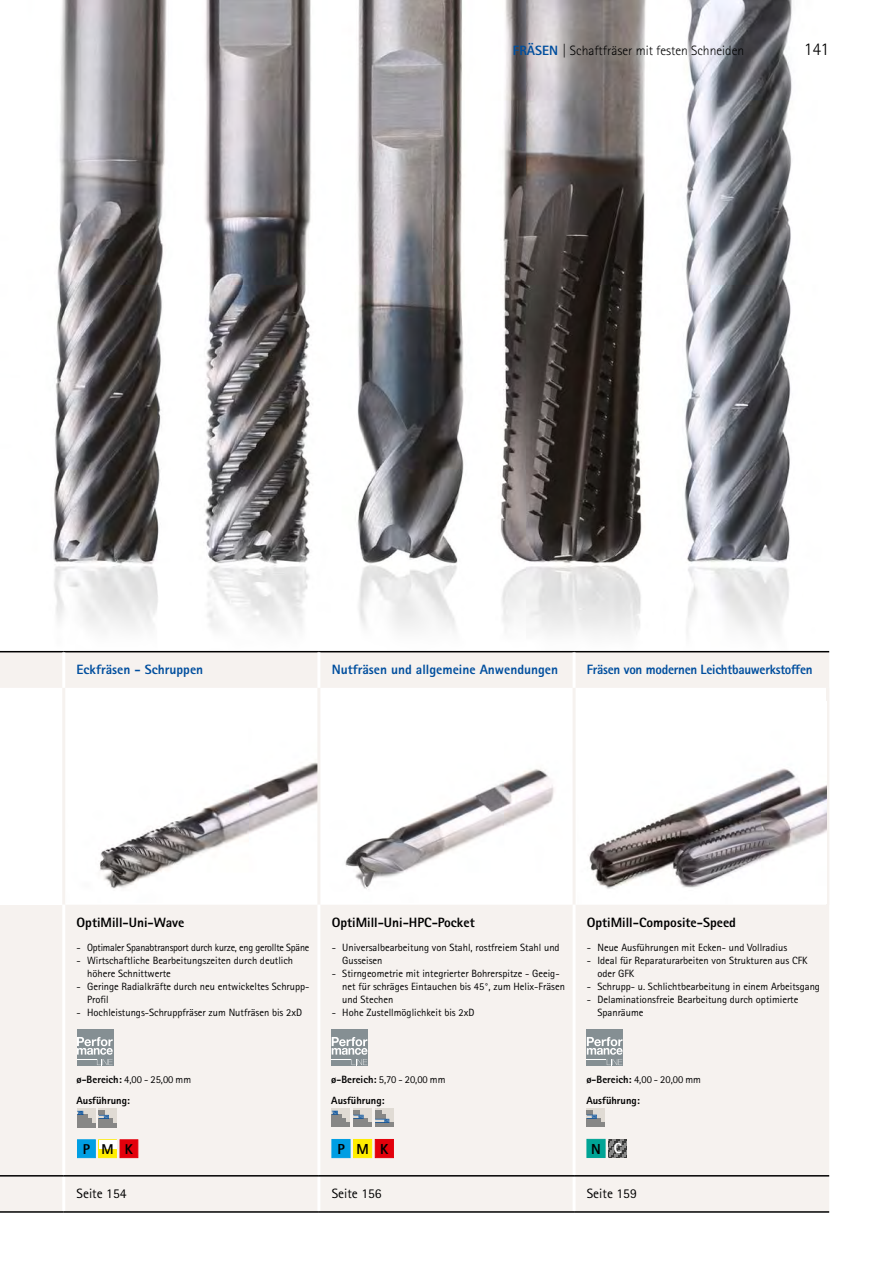
<style>
.page{position:relative;width:893px;height:1263px;background:#fff}
.page>*{position:absolute;margin:0;border:0;box-sizing:border-box;transform-origin:0 0}
.t1{font:300 18px "Rotis Sans Serif W1 G";color:#000}
.t2{font:800 14.55px "Rotis Sans Serif W1 G";color:#000}
.t3{font:800 14.55px "Rotis Sans Serif W1 G";color:#fff}
.t4{font:800 14.25px "Rotis Sans Serif W1 G";color:#000}
.t5{font:800 13.5px "Rotis Sans Serif W1 G";color:#000}
.t6{font:800 13.5px "Rotis Sans Serif W1 G";color:#004e9e}
.t7{font:800 13.5px "Rotis Sans Serif W1 G";letter-spacing:-.02em;color:#004e9e}
.t8{font:300 13.5px "Rotis Sans Serif W1 G";color:#000}
.t9{font:13.5px "Rotis Sans Serif W1 G";color:#000}
.t10{font:10.5px/13px "Rotis Sans Serif W1 G";color:#000}
.t11{font:10.5px "Rotis Sans Serif W1 G";letter-spacing:-.02em;color:#000}
.t12{font:800 10.5px "Rotis Sans Serif W1 G";color:#000}
.s1{font-weight:800;color:#004e9e}
.s2{font-weight:800}
</style>
<div class="page">
<img style="left:0;top:0;width:830px;height:652px">
<hr style="left:64px;top:597px;width:765px;height:1px;background:#000">
<svg style="left:0;top:652px;width:829px;height:523px;fill:#f6f2ef"></svg>
<div style="left:0;top:688px;width:64px;height:217px;background:#fff"></div>
<div style="left:0;top:1176px;width:829px;height:35px;background:#f6f2ef"></div>
<hr style="left:62px;top:688px;width:3px;height:217px;background:#f6f2ef">
<hr style="left:317px;top:688px;width:3px;height:217px;background:#f6f2ef">
<hr style="left:573px;top:688px;width:3px;height:217px;background:#f6f2ef">
<hr style="left:62px;top:905px;width:3px;height:270px;background:#fff">
<hr style="left:317px;top:905px;width:3px;height:270px;background:#fff">
<hr style="left:573px;top:905px;width:3px;height:270px;background:#fff">
<hr style="left:62px;top:1176px;width:3px;height:35px;background:#fff">
<hr style="left:317px;top:1176px;width:3px;height:35px;background:#fff">
<hr style="left:573px;top:1176px;width:3px;height:35px;background:#fff">
<hr style="left:0;top:1175px;width:64px;height:1px;background:#000">
<hr style="left:64px;top:1175px;width:255px;height:1px;background:#000">
<hr style="left:319px;top:1175px;width:255px;height:1px;background:#000">
<hr style="left:574px;top:1175px;width:255px;height:1px;background:#000">
<hr style="left:0;top:651px;width:64px;height:1px;background:#000">
<hr style="left:64px;top:651px;width:255px;height:1px;background:#000">
<hr style="left:319px;top:651px;width:255px;height:1px;background:#000">
<hr style="left:574px;top:651px;width:255px;height:1px;background:#000">
<hr style="left:0;top:1211px;width:64px;height:2px;background:#000">
<hr style="left:64px;top:1211px;width:255px;height:2px;background:#000">
<hr style="left:319px;top:1211px;width:255px;height:2px;background:#000">
<hr style="left:574px;top:1211px;width:255px;height:2px;background:#000">
<hr style="left:317px;top:652px;width:3px;height:36px;background:#fff">
<hr style="left:573px;top:652px;width:3px;height:36px;background:#fff">
<hr style="left:62px;top:652px;width:3px;height:36px;background:#fff">
<div style="left:77px;top:1029px;width:36px;height:36px;background:#858f93"></div>
<svg style="left:77px;top:1037px;width:36px;height:28px"></svg>
<div style="left:332px;top:1139px;width:18px;height:19px;background:#009ee3;border:1px solid #009ee3"></div>
<div style="left:353px;top:1139px;width:19px;height:19px;background:#ffed00;border:1px solid #ffed00"></div>
<div style="left:332px;top:1029px;width:36px;height:36px;background:#858f93"></div>
<svg style="left:332px;top:1037px;width:35px;height:28px"></svg>
<div style="left:587px;top:1139px;width:18px;height:19px;background:#00a495;border:1px solid #00a495"></div>
<div style="left:587px;top:1029px;width:36px;height:36px;background:#858f93"></div>
<svg style="left:587px;top:1037px;width:36px;height:28px"></svg>
<div style="left:99px;top:1109px;width:18px;height:18px;background:#e0dbd4"></div>
<hr style="left:99px;top:1123px;width:18px;height:4px;background:#878786">
<hr style="left:99px;top:1119px;width:14px;height:4px;background:#878786">
<svg style="left:99px;top:1111px;width:10px;height:8px"></svg>
<svg style="left:77px;top:1109px;width:18px;height:14px"></svg>
<hr style="left:77px;top:1123px;width:18px;height:4px;background:#878786">
<hr style="left:77px;top:1119px;width:14px;height:4px;background:#878786">
<hr style="left:77px;top:1115px;width:10px;height:4px;background:#878786">
<svg style="left:77px;top:1111px;width:6px;height:4px"></svg>
<svg style="left:375px;top:1109px;width:18px;height:14px"></svg>
<hr style="left:375px;top:1123px;width:18px;height:4px;background:#878786">
<svg style="left:375px;top:1111px;width:14px;height:12px"></svg>
<svg style="left:353px;top:1109px;width:19px;height:14px"></svg>
<hr style="left:353px;top:1123px;width:19px;height:4px;background:#878786">
<hr style="left:353px;top:1119px;width:15px;height:4px;background:#878786">
<svg style="left:353px;top:1111px;width:11px;height:8px"></svg>
<svg style="left:332px;top:1109px;width:18px;height:14px"></svg>
<hr style="left:332px;top:1123px;width:18px;height:4px;background:#878786">
<hr style="left:332px;top:1119px;width:14px;height:4px;background:#878786">
<hr style="left:332px;top:1115px;width:10px;height:4px;background:#878786">
<svg style="left:332px;top:1111px;width:6px;height:4px"></svg>
<div style="left:587px;top:1108px;width:18px;height:19px;background:#e0dbd4"></div>
<hr style="left:587px;top:1123px;width:18px;height:4px;background:#878786">
<hr style="left:587px;top:1119px;width:14px;height:4px;background:#878786">
<svg style="left:587px;top:1111px;width:10px;height:8px"></svg>
<div style="left:375px;top:1139px;width:19px;height:19px;background:#e3000b;border:1px solid #e3000b"></div>
<svg style="left:608px;top:1139px;width:19px;height:19px"></svg>
<div style="left:77px;top:1140px;width:18px;height:18px;background:#009ee3;border:1px solid #009ee3"></div>
<div style="left:98px;top:1140px;width:19px;height:18px;background:#ffed00;border:1px solid #ffed00"></div>
<div style="left:99px;top:1140px;width:17px;height:9px;background:#fff"></div>
<div style="left:120px;top:1140px;width:18px;height:18px;background:#e3000b;border:1px solid #e3000b"></div>
<p class="t8" style="left:513px;top:43px;width:233px"><span class="s1">FRÄSEN</span> | Schaftfräser mit festen Schneiden</p>
<h1 class="t1" style="left:804px;top:39px;width:27px">141</h1>
<p class="t6" style="left:77px;top:661px;width:128px">Eckfräsen - Schruppen</p>
<p class="t6" style="left:332px;top:661px;width:228px">Nutfräsen und allgemeine Anwendungen</p>
<p class="t7" style="left:587px;top:661px;width:227px">Fräsen von modernen Leichtbauwerkstoffen</p>
<p class="t5" style="left:77px;top:914px;width:109px">OptiMill-Uni-Wave</p>
<p class="t11" style="left:77px;top:941px;width:234px">- Optimaler Spanabtransport durch kurze, eng gerollte Späne</p>
<p class="t10" style="left:87px;top:953px;width:208px;text-indent:-11px">- Wirtschaftliche Bearbeitungszeiten durch deutlich höhere Schnittwerte</p>
<p class="t10" style="left:87px;top:980px;width:224px;text-indent:-11px">- Geringe Radialkräfte durch neu entwickeltes Schrupp-<br>Profil</p>
<p class="t10" style="left:77px;top:1006px;width:227px">- Hochleistungs-Schruppfräser zum Nutfräsen bis 2xD</p>
<p class="t5" style="left:332px;top:914px;width:144px">OptiMill-Uni-HPC-Pocket</p>
<p class="t10" style="left:342px;top:940px;width:219px;text-indent:-11px">- Universalbearbeitung von Stahl, rostfreiem Stahl und<br>Gusseisen</p>
<p class="t10" style="left:342px;top:966px;width:224px;text-indent:-11px">- Stirngeometrie mit integrierter Bohrerspitze - Geeig&shy;net für schräges Eintauchen bis 45°, zum Helix-Fräsen und Stechen</p>
<p class="t10" style="left:332px;top:1006px;width:144px">- Hohe Zustellmöglichkeit bis 2xD</p>
<p class="t5" style="left:587px;top:914px;width:151px">OptiMill-Composite-Speed</p>
<p class="t10" style="left:587px;top:940px;width:202px">- Neue Ausführungen mit Ecken- und Vollradius</p>
<p class="t10" style="left:597px;top:953px;width:212px;text-indent:-11px">- Ideal für Reparaturarbeiten von Strukturen aus CFK oder GFK</p>
<p class="t10" style="left:587px;top:980px;width:235px">- Schrupp- u. Schlichtbearbeitung in einem Arbeitsgang</p>
<p class="t10" style="left:597px;top:993px;width:203px;text-indent:-11px">- Delaminationsfreie Bearbeitung durch optimierte<br>Spanräume</p>
<p class="t10" style="left:77px;top:1073px;width:116px"><span class="s2">ø-Bereich:</span> 4,00 - 25,00 mm</p>
<p class="t12" style="left:77px;top:1093px;width:55px">Ausführung:</p>
<p class="t10" style="left:331px;top:1073px;width:116px"><span class="s2">ø-Bereich:</span> 5,70 - 20,00 mm</p>
<p class="t12" style="left:331px;top:1093px;width:55px">Ausführung:</p>
<p class="t10" style="left:586px;top:1073px;width:116px"><span class="s2">ø-Bereich:</span> 4,00 - 20,00 mm</p>
<p class="t12" style="left:586px;top:1093px;width:55px">Ausführung:</p>
<h3 class="t4" style="left:83px;top:1140px;width:52px">PMK</h3>
<h2 class="t2" style="left:380px;top:1139px;width:10px">K</h2>
<h2 class="t3" style="left:614px;top:1139px;width:10px">C</h2>
<h2 class="t2" style="left:591px;top:1139px;width:11px">N</h2>
<h2 class="t2" style="left:337px;top:1139px;width:33px">P M</h2>
<p class="t9" style="left:77px;top:1185px;width:51px">Seite 154</p>
<p class="t9" style="left:332px;top:1185px;width:51px">Seite 156</p>
<p class="t9" style="left:587px;top:1185px;width:51px">Seite 159</p>
</div>
